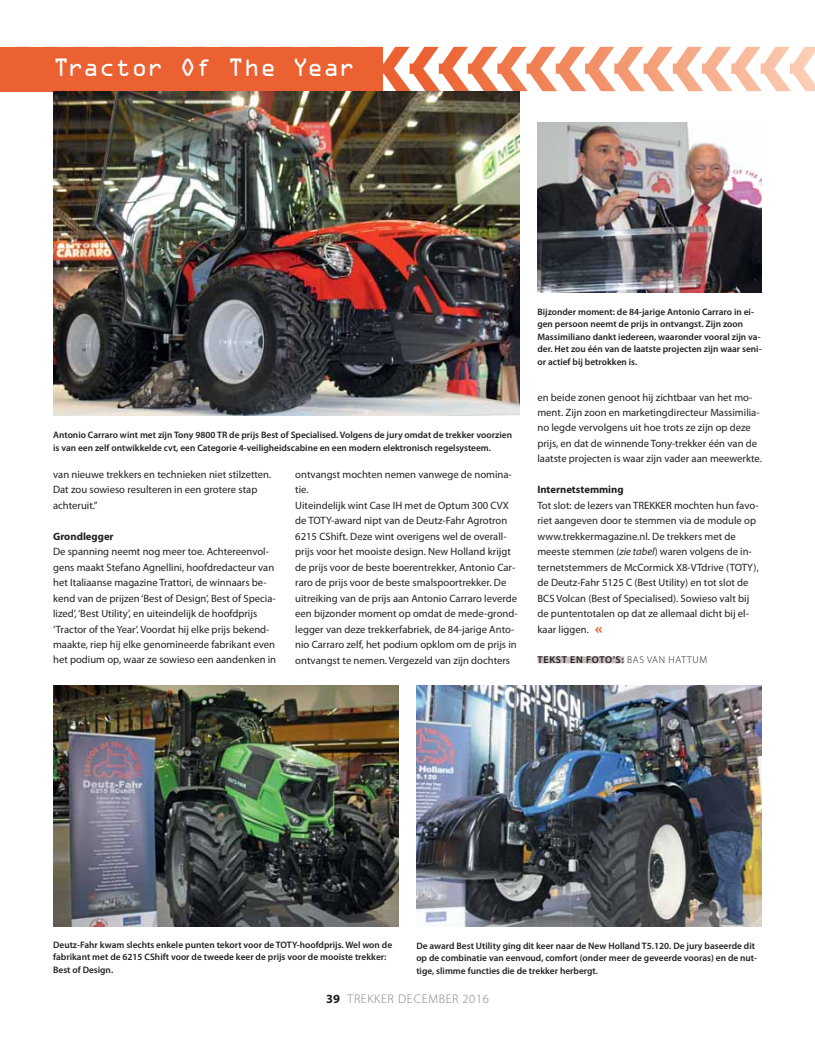
<style>
.page{position:relative;width:815px;height:1046px;background:#fff}
.page>*{position:absolute;margin:0;border:0;box-sizing:border-box;transform-origin:0 0}
.t1{font:22.5px "OCRA Std";letter-spacing:-.005em;color:#fff}
.t2{font:300 12.5px "Myriad Pro";letter-spacing:.05em;color:#808285}
.t3{font:10.62px/15.5px "Myriad Pro";color:#231f20}
.t4{font:700 10.62px "Myriad Pro";color:#231f20}
.t5{font:600 10px "Myriad Pro";letter-spacing:.07em;color:#231f20}
.t6{font:600 9.38px/12.5px "Myriad Pro";color:#231f20}
.s1{font-style:italic}
.s2{font-weight:300}
.s3{font-weight:700;color:#231f20}
</style>
<div class="page">
<svg style="left:382px;top:47px;width:433px;height:44px"></svg>
<svg style="left:595px;top:627px;width:7px;height:5px"></svg>
<div style="left:0;top:47px;width:382px;height:44px;background:#ec6131"></div>
<img style="left:53px;top:685px;width:346px;height:241px">
<img style="left:53px;top:91px;width:467px;height:325px">
<img style="left:416px;top:685px;width:346px;height:241px">
<div style="left:537px;top:656px;width:87px;height:7px;background:#c5bdbb"></div>
<img style="left:537px;top:122px;width:225px;height:170px">
<h1 class="t1" style="left:53px;top:55px;width:304px">Tractor Of The Year</h1>
<p class="t6" style="left:53px;top:430px;width:460px">Antonio Carraro wint met zijn Tony 9800 TR de prijs Best of Specialised. Volgens de jury omdat de trekker voorzien is van een zelf ontwikkelde cvt, een Categorie 4-veiligheidscabine en een modern elektronisch regelsysteem.</p>
<p class="t3" style="left:53px;top:467px;width:220px">van nieuwe trekkers en technieken niet stilzetten.<br>Dat zou sowieso resulteren in een grotere stap achteruit.”</p>
<p class="t4" style="left:53px;top:532px;width:62px">Grondlegger</p>
<p class="t3" style="left:53px;top:545px;width:225px">De spanning neemt nog meer toe. Achtereenvol&shy;gens maakt Stefano Agnellini, hoofdredacteur van het Italiaanse magazine Trattori, de winnaars be&shy;kend van de prijzen ‘Best of Design’, Best of Specia&shy;lized’, ‘Best Utility’, en uiteindelijk de hoofdprijs ‘Tractor of the Year’. Voordat hij elke prijs bekend&shy;maakte, riep hij elke genomineerde fabrikant even het podium op, waar ze sowieso een aandenken in</p>
<p class="t3" style="left:295px;top:467px;width:224px">ontvangst mochten nemen vanwege de nomina&shy;tie.<br>Uiteindelijk wint Case IH met de Optum 300 CVX de TOTY-award nipt van de Deutz-Fahr Agrotron 6215 CShift. Deze wint overigens wel de overall&shy;prijs voor het mooiste design. New Holland krijgt de prijs voor de beste boerentrekker, Antonio Car&shy;raro de prijs voor de beste smalspoortrekker. De uitreiking van de prijs aan Antonio Carraro leverde een bijzonder moment op omdat de mede-grond&shy;legger van deze trekkerfabriek, de 84-jarige Anto&shy;nio Carraro zelf, het podium opklom om de prijs in ontvangst te nemen. Vergezeld van zijn dochters</p>
<p class="t6" style="left:537px;top:306px;width:226px">Bijzonder moment: de 84-jarige Antonio Carraro in ei&shy;gen persoon neemt de prijs in ontvangst. Zijn zoon Massimiliano dankt iedereen, waaronder vooral zijn va&shy;der. Het zou één van de laatste projecten zijn waar seni&shy;or actief bij betrokken is.</p>
<p class="t3" style="left:537px;top:390px;width:226px">en beide zonen genoot hij zichtbaar van het mo&shy;ment. Zijn zoon en marketingdirecteur Massimilia&shy;no legde vervolgens uit hoe trots ze zijn op deze prijs, en dat de winnende Tony-trekker één van de laatste projecten is waar zijn vader aan meewerkte.</p>
<p class="t4" style="left:537px;top:486px;width:88px">Internetstemming</p>
<p class="t3" style="left:537px;top:498px;width:223px">Tot slot: de lezers van TREKKER mochten hun favo&shy;riet aangeven door te stemmen via de module op www.trekkermagazine.nl. De trekkers met de meeste stemmen (<span class="s1">zie tabel</span>) waren volgens de in&shy;ternetstemmers de McCormick X8-VTdrive (TOTY), de Deutz-Fahr 5125 C (Best Utility) en tot slot de BCS Volcan (Best of Specialised). Sowieso valt bij de puntentotalen op dat ze allemaal dicht bij el&shy;kaar liggen.</p>
<p class="t5" style="left:537px;top:656px;width:171px">TEKST EN FOTO’S: <span class="s2">BAS VAN HATTUM</span></p>
<p class="t6" style="left:53px;top:939px;width:341px">Deutz-Fahr kwam slechts enkele punten tekort voor de TOTY-hoofdprijs. Wel won de fabrikant met de 6215 CShift voor de tweede keer de prijs voor de mooiste trekker:<br>Best of Design.</p>
<p class="t6" style="left:416px;top:940px;width:342px">De award Best Utility ging dit keer naar de New Holland T5.120. De jury baseerde dit op de combinatie van eenvoud, comfort (onder meer de geveerde vooras) en de nut&shy;tige, slimme functies die de trekker herbergt.</p>
<p class="t2" style="left:326px;top:991px;width:164px"><span class="s3">39</span> TREKKER DECEMBER 2016</p>
</div>
